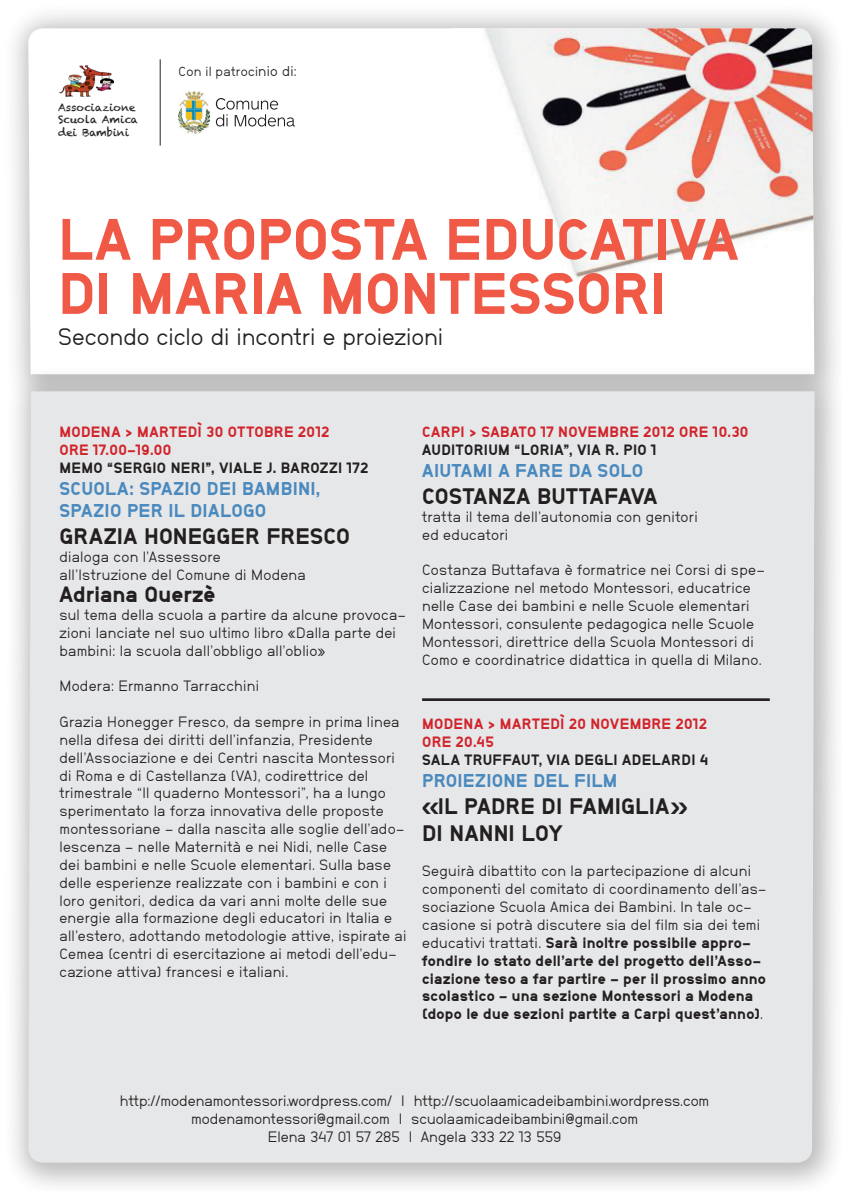
<style>
.page{position:relative;width:842px;height:1191px;background:#fff}
.page>*{position:absolute;margin:0;border:0;box-sizing:border-box;transform-origin:0 0}
.t1{font:58px/54px "Neubau Grotesk Schwer";color:#f05946}
.t2{font:23.6px "Neubau Grotesk";letter-spacing:-.005em;color:#231f20}
.t3{font:22.4px/26.8px "Neubau Grotesk Schwer";letter-spacing:.005em;color:#231f20}
.t4{font:22px "Neubau Grotesk Schwer";color:#231f20}
.t5{font:18.4px/22.4px "Neubau Grotesk Schwer";letter-spacing:.015em;color:#4a89be}
.t6{font:15px/18px "Neubau Grotesk";color:#231f20;text-align:center}
.t7{font:14.8px/17.8px "Neubau Grotesk";letter-spacing:.015em;color:#231f20}
.t8{font:14.8px/17.8px "Neubau Grotesk Schwer";letter-spacing:.02em;color:#231f20}
.t9{font:14.8px/17.8px "Neubau Grotesk Schwer";letter-spacing:.025em;color:#d1232a}
.t10{font:13.2px "Neubau Grotesk";letter-spacing:.02em;color:#231f20}
.t11{font:10.6px/12.6px "Chalkduster";color:#231f20}
.s1{font-size:14.2px}
.s2{font-family:"Neubau Grotesk"}
</style>
<div class="page">
<div style="left:0;top:0;width:842px;height:405px;background:#231f20;opacity:.3"></div>
<svg style="left:28px;top:28px;width:786px;height:334px"></svg>
<img style="left:452px;top:28px;width:362px;height:267px">
<hr style="left:840px;top:0;width:2px;height:405px;background:#fcfcfc">
<img style="left:58px;top:64px;width:56px;height:32px">
<hr style="left:160px;top:59px;width:1px;height:87px;background:#231f20">
<div style="left:0;top:362px;width:842px;height:829px;background:#231f20;opacity:.3"></div>
<div style="left:28px;top:391px;width:787px;height:771px;background:#e6e7e9"></div>
<hr style="left:840px;top:362px;width:2px;height:829px;background:#fbfbfb">
<hr style="left:422px;top:698px;width:348px;height:3px;background:#231f20">
<img style="left:179px;top:92px;width:30px;height:41px">
<svg style="left:216px;top:98px;width:79px;height:28px"></svg>
<p class="t11" style="left:58px;top:101px;width:81px">Associazione<br>Scuola Amica dei Bambini</p>
<p class="t10" style="left:179px;top:64px;width:120px">Con il patroci<span class="s1">nio di:</span></p>
<h1 class="t1" style="left:58px;top:209px;width:682px">LA PROPOSTA EDUCATIVA<br>DI MARIA MONTESSORI</h1>
<h2 class="t2" style="left:58px;top:322px;width:386px">Secondo ciclo di incontri e proiezioni</h2>
<p class="t9" style="left:59px;top:422px;width:271px">MODENA &gt; MARTEDÌ 30 OTTOBRE 2012<br>ORE 17.00-19.00</p>
<p class="t8" style="left:59px;top:458px;width:310px">MEMO “SERGIO NERI”, VIALE J. BAROZZI 172</p>
<p class="t5" style="left:59px;top:476px;width:262px">SCUOLA: SPAZIO DEI BAMBINI,<br>SPAZIO PER IL DIALOGO</p>
<h3 class="t3" style="left:59px;top:521px;width:292px">GRAZIA HONEGGER FRESCO</h3>
<p class="t7" style="left:59px;top:548px;width:248px">dialoga con l’Assessore all’Istruzione del Comune di Modena</p>
<h3 class="t4" style="left:59px;top:579px;width:158px">ADRIANA QUERZÈ</h3>
<p class="t7" style="left:59px;top:605px;width:348px">sul tema della scuola a partire da alcune provoca&shy;zioni lanciate nel suo ultimo libro «Dalla parte dei bambini: la scuola dall’obbligo all’oblio»</p>
<p class="t7" style="left:59px;top:677px;width:201px">Modera: Ermanno Tarracchini</p>
<p class="t7" style="left:59px;top:712px;width:348px">Grazia Honegger Fresco, da sempre in prima linea nella difesa dei diritti dell’infanzia, Presidente dell’Associazione e dei Centri nascita Montessori di Roma e di Castellanza (VA), codirettrice del trimestrale “Il quaderno Montessori”, ha a lungo sperimentato la forza innovativa delle proposte montessoriane – dalla nascita alle soglie dell’ado&shy;lescenza – nelle Maternità e nei Nidi, nelle Case dei bambini e nelle Scuole elementari. Sulla base delle esperienze realizzate con i bambini e con i loro genitori, dedica da vari anni molte delle sue energie alla formazione degli educatori in Italia e all’estero, adottando metodologie attive, ispirate ai Cemea (centri di esercitazione ai metodi dell’edu&shy;cazione attiva) francesi e italiani.</p>
<p class="t9" style="left:422px;top:422px;width:328px">CARPI &gt; SABATO 17 NOVEMBRE 2012 ORE 10.30</p>
<p class="t8" style="left:422px;top:440px;width:236px">AUDITORIUM “LORIA”, VIA R. PIO 1</p>
<p class="t5" style="left:422px;top:458px;width:223px">AIUTAMI A FARE DA SOLO</p>
<h3 class="t3" style="left:422px;top:481px;width:237px">COSTANZA BUTTAFAVA</h3>
<p class="t7" style="left:422px;top:507px;width:277px">tratta il tema dell’autonomia con genitori ed educatori</p>
<p class="t7" style="left:422px;top:561px;width:344px">Costanza Buttafava è formatrice nei Corsi di spe&shy;cializzazione nel metodo Montessori, educatrice nelle Case dei bambini e nelle Scuole elementari Montessori, consulente pedagogica nelle Scuole Montessori, direttrice della Scuola Montessori di Como e coordinatrice didattica in quella di Milano.</p>
<p class="t9" style="left:422px;top:714px;width:286px">MODENA &gt; MARTEDÌ 20 NOVEMBRE 2012<br>ORE 20.45</p>
<p class="t8" style="left:422px;top:749px;width:288px">SALA TRUFFAUT, VIA DEGLI ADELARDI 4</p>
<p class="t5" style="left:422px;top:768px;width:197px">PROIEZIONE DEL FILM</p>
<h3 class="t3" style="left:422px;top:791px;width:264px">«IL PADRE DI FAMIGLIA»<br>DI NANNI LOY</h3>
<p class="t7" style="left:422px;top:862px;width:346px">Seguirà dibattito con la partecipazione di alcuni componenti del comitato di coordinamento dell’as&shy;sociazione Scuola Amica dei Bambini. In tale oc&shy;casione si potrà discutere sia del film sia dei temi</p>
<p class="t8" style="left:422px;top:932px;width:345px"><span class="s2">educativi trattati.</span> SARÀ INOLTRE POSSIBILE APPRO-FONDIRE LO STATO DELL’ARTE DEL PROGETTO DELL’ASSO-CIAZIONE TESO A FAR PARTIRE – PER IL PROSSIMO ANNO SCOLASTICO – UNA SEZIONE MONTESSORI A MODENA (DOPO LE DUE SEZIONI PARTITE A CARPI QUEST’ANNO)<span class="s2">.</span></p>
<p class="t6" style="left:120px;top:1092px;width:591px">http://modenamontessori.wordpress.com/ | http://scuolaamicadeibambini.wordpress.com modenamontessori@gmail.com | scuolaamicadeibambini@gmail.com<br>Elena 347 01 57 285 | Angela 333 22 13 559</p>
</div>
